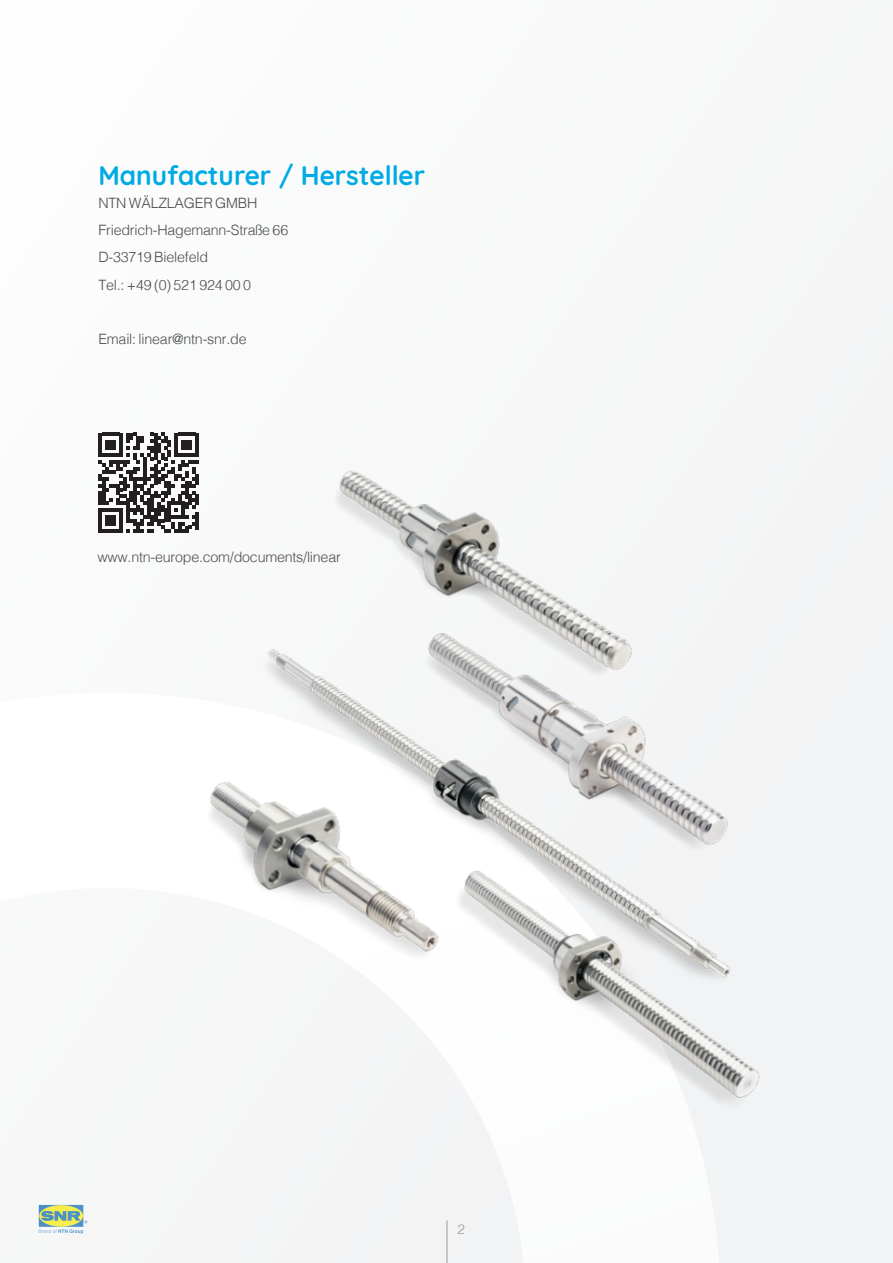
<style>
.page{position:relative;width:893px;height:1263px;background:#f7f8f8}
.page>*{position:absolute;margin:0;border:0;box-sizing:border-box;transform-origin:0 0}
.t1{font:300 27px "Quicksand";color:#00abe4}
.t2{font:300 14.25px/27.3px "Helvetica";letter-spacing:-.015em;color:#4b4c4d}
.t3{font:300 13.5px "Helvetica";color:#4b4c4d}
</style>
<div class="page">
<img style="left:210px;top:782px;width:26px;height:58px">
<img style="left:337px;top:470px;width:241px;height:140px">
<img style="left:497px;top:610px;width:107px;height:16px">
<img style="left:236px;top:626px;width:492px;height:328px">
<img style="left:432px;top:862px;width:328px;height:245px">
<svg style="left:99px;top:433px;width:100px;height:100px"></svg>
<hr style="left:195px;top:474px;width:4px;height:10px;background:#231f20">
<hr style="left:195px;top:495px;width:4px;height:10px;background:#231f20">
<hr style="left:195px;top:512px;width:4px;height:17px;background:#231f20">
<h1 class="t1" style="left:98px;top:154px;width:328px">Manufacturer / Hersteller</h1>
<p class="t2" style="left:98px;top:188px;width:191px">NTN WÄLZLAGER GMBH<br>Friedrich-Hagemann-Straße 66<br>D-33719 Bielefeld<br>Tel.: +49 (0) 521 924 00 0</p>
<p class="t2" style="left:98px;top:324px;width:150px">Email: linear@ntn-snr.de</p>
<p class="t2" style="left:97px;top:542px;width:245px">www.ntn-europe.com/documents/linear</p>
<p class="t3" style="left:458px;top:1218px;width:9px">2</p>
</div>
